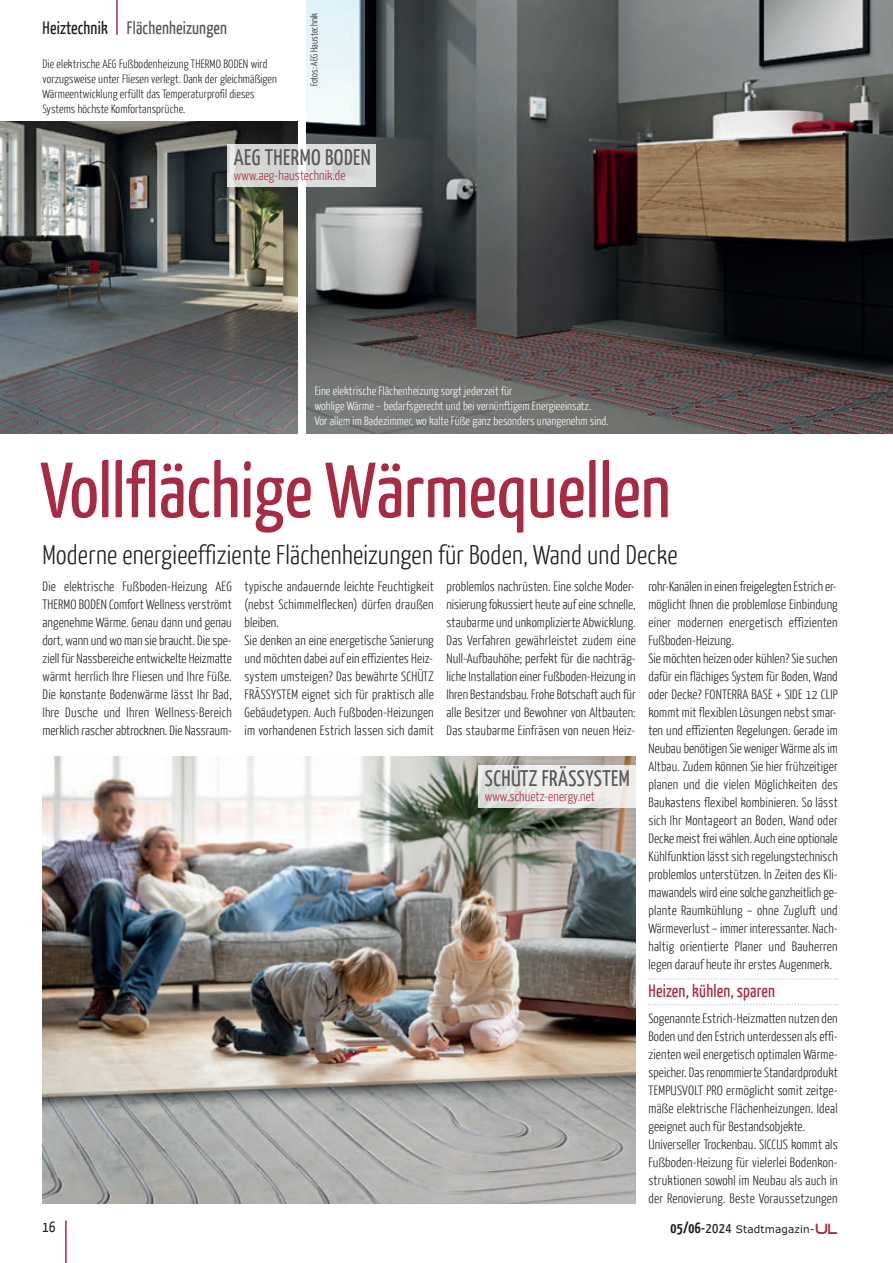
<style>
.page{position:relative;width:893px;height:1263px;background:#fff}
.page>*{position:absolute;margin:0;border:0;box-sizing:border-box;transform-origin:0 0}
.t1{font:78px "Yanone Kaffeesatz";color:#a62b43}
.t2{font:300 27px "Yanone Kaffeesatz";letter-spacing:.01em;color:#231f20}
.t3{font:22.5px "Yanone Kaffeesatz";letter-spacing:.02em;color:#57585a}
.t4{font:18px "Yanone Kaffeesatz";letter-spacing:.01em;color:#57585a}
.t5{font:18px "Yanone Kaffeesatz";letter-spacing:.01em;color:#a62b43}
.t6{font:15px "Yanone Kaffeesatz";color:#231f20}
.t7{font:300 13.5px/18px "Yanone Kaffeesatz";letter-spacing:.02em;color:#231f20;text-align:justify}
.t8{font:300 13.5px "Yanone Kaffeesatz";letter-spacing:.01em;color:#a62b43}
.t9{font:300 12px/15px "Yanone Kaffeesatz";letter-spacing:.01em;color:#231f20}
.t10{font:300 12px "Yanone Kaffeesatz";letter-spacing:.01em;color:#fff}
.t11{font:10.5px "XBOX360";letter-spacing:.01em;color:#231f20}
.t12{font:300 9.75px "Yanone Kaffeesatz";letter-spacing:.01em;color:#231f20}
.s1{color:#231f20}
.s2{font-family:"Yanone Kaffeesatz";font-weight:700;font-size:15px}
.s3{font-family:"Yanone Kaffeesatz";font-size:15px}
.s4{font-family:"Good Times";font-size:15px;color:#a62b43}
</style>
<div class="page">
<img style="left:43px;top:757px;width:593px;height:446px">
<img style="left:306px;top:0;width:587px;height:434px">
<img style="left:0;top:121px;width:298px;height:313px">
<svg style="left:648px;top:978px;width:190px;height:1px"></svg>
<svg style="left:648px;top:1004px;width:190px;height:1px"></svg>
<div style="left:478px;top:765px;width:158px;height:43px;background:#fff;opacity:.8"></div>
<svg style="left:892px;top:19px;width:1px;height:19px"></svg>
<hr style="left:116px;top:0;width:2px;height:35px;background:#a62b43">
<div style="left:227px;top:145px;width:149px;height:42px;background:#fff;opacity:.8"></div>
<hr style="left:65px;top:1220px;width:2px;height:43px;background:#a62b43">
<p class="t4" style="left:43px;top:17px;width:186px"><span class="s1">Heiztechnik</span> Flächenheizungen</p>
<p class="t9" style="left:43px;top:56px;width:236px">Die elektrische AEG Fußbodenheizung THERMO BODEN wird vorzugsweise unter Fliesen verlegt. Dank der gleichmäßigen<br>Wärmeentwicklung erfüllt das Temperaturprofil dieses</p>
<p class="t9" style="left:43px;top:101px;width:144px">Systems höchste Komfortansprüche.</p>
<p class="t12" style="left:308px;top:86px;width:75px;rotate:-90deg">Fotos: AEG Haustechnik</p>
<p class="t3" style="left:234px;top:144px;width:138px">AEG THERMO BODEN</p>
<p class="t8" style="left:234px;top:167px;width:113px">www.aeg-haustechnik.de</p>
<p class="t10" style="left:315px;top:383px;width:199px">Eine elektrische Flächenheizung sorgt jederzeit für</p>
<p class="t10" style="left:315px;top:398px;width:278px">wohlige Wärme – bedarfsgerecht und bei vernünftigem Energieeinsatz.</p>
<p class="t10" style="left:315px;top:413px;width:295px">Vor allem im Badezimmer, wo kalte Füße ganz besonders unangenehm sind.</p>
<p class="t1" style="left:40px;top:443px;width:632px">Vollflächige Wärmequellen</p>
<p class="t2" style="left:43px;top:538px;width:637px">Moderne energieeffiziente Flächenheizungen für Boden, Wand und Decke</p>
<p class="t7" style="left:43px;top:577px;width:191px">Die elektrische Fußboden-Heizung AEG THERMO BODEN Comfort Wellness verströmt angenehme Wärme. Genau dann und genau dort, wann und wo man sie braucht. Die spe&shy;ziell für Nassbereiche entwickelte Heizmatte wärmt herrlich Ihre Fliesen und Ihre Füße.<br>Die konstante Bodenwärme lässt Ihr Bad, Ihre Dusche und Ihren Wellness-Bereich merklich rascher abtrocknen. Die Nassraum-</p>
<p class="t7" style="left:244px;top:577px;width:191px">typische andauernde leichte Feuchtigkeit (nebst Schimmelflecken) dürfen draußen bleiben.</p>
<p class="t7" style="left:446px;top:577px;width:191px">problemlos nachrüsten. Eine solche Moder&shy;nisierung fokussiert heute auf eine schnelle, staubarme und unkomplizierte Abwicklung.<br>Das Verfahren gewährleistet zudem eine Null-Aufbauhöhe; perfekt für die nachträg&shy;liche Installation einer Fußboden-Heizung in Ihren Bestandsbau. Frohe Botschaft auch für alle Besitzer und Bewohner von Altbauten:<br>Das staubarme Einfräsen von neuen Heiz-</p>
<p class="t7" style="left:648px;top:577px;width:191px">rohr-Kanälen in einen freigelegten Estrich er&shy;möglicht Ihnen die problemlose Einbindung einer modernen energetisch effizienten Fußboden-Heizung.</p>
<p class="t7" style="left:244px;top:631px;width:191px">Sie denken an eine energetische Sanierung und möchten dabei auf ein effizientes Heiz&shy;system umsteigen? Das bewährte SCHÜTZ FRÄSSYSTEM eignet sich für praktisch alle Gebäudetypen. Auch Fußboden-Heizungen im vorhandenen Estrich lassen sich damit</p>
<p class="t7" style="left:648px;top:649px;width:191px">Sie möchten heizen oder kühlen? Sie suchen dafür ein flächiges System für Boden, Wand oder Decke? FONTERRA BASE + SIDE 12 CLIP kommt mit flexiblen Lösungen nebst smar&shy;ten und effizienten Regelungen. Gerade im Neubau benötigen Sie weniger Wärme als im Altbau. Zudem können Sie hier frühzeitiger planen und die vielen Möglichkeiten des Baukastens flexibel kombinieren. So lässt sich Ihr Montageort an Boden, Wand oder Decke meist frei wählen. Auch eine optionale Kühlfunktion lässt sich regelungstechnisch problemlos unterstützen. In Zeiten des Kli&shy;mawandels wird eine solche ganzheitlich ge&shy;plante Raumkühlung – ohne Zugluft und Wärmeverlust – immer interessanter. Nach&shy;haltig orientierte Planer und Bauherren legen darauf heute ihr erstes Augenmerk.</p>
<p class="t5" style="left:648px;top:980px;width:128px">Heizen, kühlen, sparen</p>
<p class="t7" style="left:648px;top:1009px;width:191px">Sogenannte Estrich-Heizmatten nutzen den Boden und den Estrich unterdessen als effi - zienten weil energetisch optimalen Wärme&shy;speicher. Das renommierte Standardprodukt TEMPUSVOLT PRO ermöglicht somit zeitge&shy;mäße elektrische Flächenheizungen. Ideal geeignet auch für Bestandsobjekte.</p>
<p class="t7" style="left:648px;top:1135px;width:191px">Universeller Trockenbau. SICCUS kommt als Fußboden-Heizung für vielerlei Bodenkon&shy;struktionen sowohl im Neubau als auch in der Renovierung. Beste Voraussetzungen</p>
<p class="t3" style="left:485px;top:765px;width:146px">SCHÜTZ FRÄSSYSTEM</p>
<p class="t8" style="left:485px;top:788px;width:112px">www.schuetz-energy.net</p>
<p class="t6" style="left:43px;top:1217px;width:14px">16</p>
<p class="t11" style="left:671px;top:1225px;width:169px"><span class="s2">05/06-</span><span class="s3">2024</span> Stadtmagazin-<span class="s4">UL</span></p>
</div>
